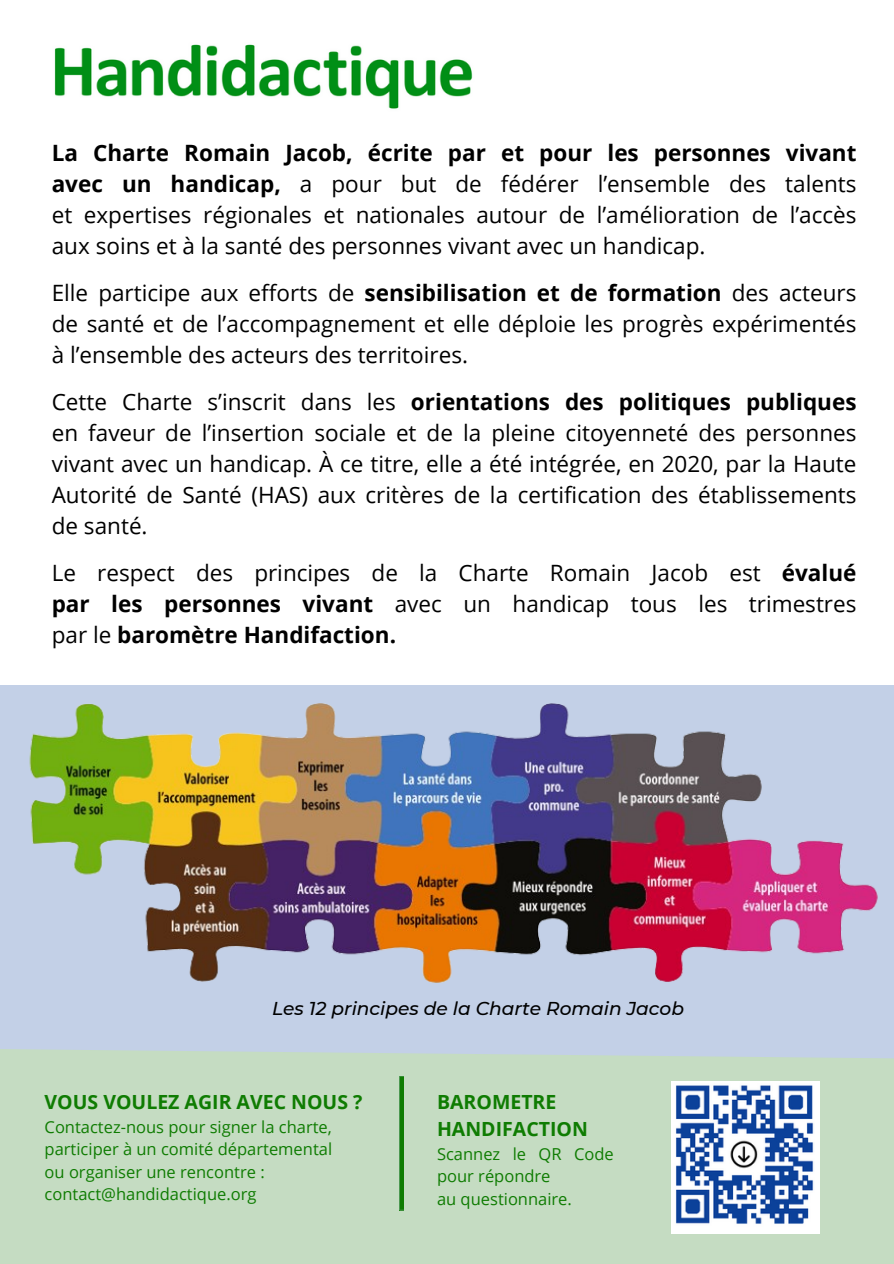
<style>
.page{position:relative;width:894px;height:1264px;background:#fff}
.page>*{position:absolute;margin:0;border:0;box-sizing:border-box;transform-origin:0 0}
.t1{font:22.5px/31px "Open Sans";color:#000;text-align:justify}
.t2{font:700 19.5px/27px "Open Sans";color:#0f7c02}
.t3{font:italic 500 18.6px "Montserrat";color:#000}
.t4{font:16.5px/22.5px "Open Sans";color:#0f7c02}
.s1{font-weight:700}
</style>
<div class="page">
<div style="left:0;top:684px;width:893px;height:397px;background:#c3d0e7"></div>
<div style="left:0;top:1049px;width:893px;height:214px;background:#c5dcc2"></div>
<img style="left:54px;top:44px;width:419px;height:65px">
<div style="left:399px;top:1067px;width:157px;height:152px;background:#c5dcc2"></div>
<img style="left:671px;top:1081px;width:148px;height:152px">
<img style="left:29px;top:703px;width:849px;height:280px">
<h1 class="t1" style="left:52px;top:136px;width:806px"><span class="s1">La Charte Romain Jacob, écrite par et pour les personnes vivant avec un handicap,</span> a pour but de fédérer l’ensemble des talents et expertises régionales et nationales autour de l’amélioration de l’accès aux soins et à la santé des personnes vivant avec un handicap.</h1>
<h1 class="t1" style="left:52px;top:276px;width:806px">Elle participe aux efforts de <span class="s1">sensibilisation et de formation</span> des acteurs de santé et de l’accompagnement et elle déploie les progrès expérimentés à l’ensemble des acteurs des territoires.</h1>
<h1 class="t1" style="left:52px;top:385px;width:806px">Cette Charte s’inscrit dans les <span class="s1">orientations des politiques publiques </span>en faveur de l’insertion sociale et de la pleine citoyenneté des personnes vivant avec un handicap. À ce titre, elle a été intégrée, en 2020, par la Haute Autorité de Santé (HAS) aux critères de la certification des établissements de santé.</h1>
<p class="t1" style="left:52px;top:556px;width:806px">Le respect des principes de la Charte Romain Jacob est <span class="s1">évalué par les personnes vivant</span> avec un handicap tous les trimestres par le <span class="s1">baromètre Handifaction.</span></p>
<p class="t3" style="left:272px;top:997px;width:413px">Les 12 principes de la Charte Romain Jacob</p>
<p class="t2" style="left:45px;top:1087px;width:319px">VOUS VOULEZ AGIR AVEC NOUS ?</p>
<p class="t4" style="left:45px;top:1114px;width:289px">Contactez-nous pour signer la charte,</p>
<p class="t4" style="left:45px;top:1137px;width:289px">participer à un comité départemental</p>
<p class="t4" style="left:45px;top:1159px;width:221px">ou organiser une rencontre :</p>
<p class="t4" style="left:45px;top:1182px;width:213px">contact@handidactique.org</p>
<p class="t2" style="left:437px;top:1087px;width:152px">BAROMETRE<br>HANDIFACTION</p>
<p class="t4" style="left:437px;top:1141px;width:178px">Scannez le QR Code pour répondre</p>
<p class="t4" style="left:437px;top:1186px;width:136px">au questionnaire.</p>
</div>
